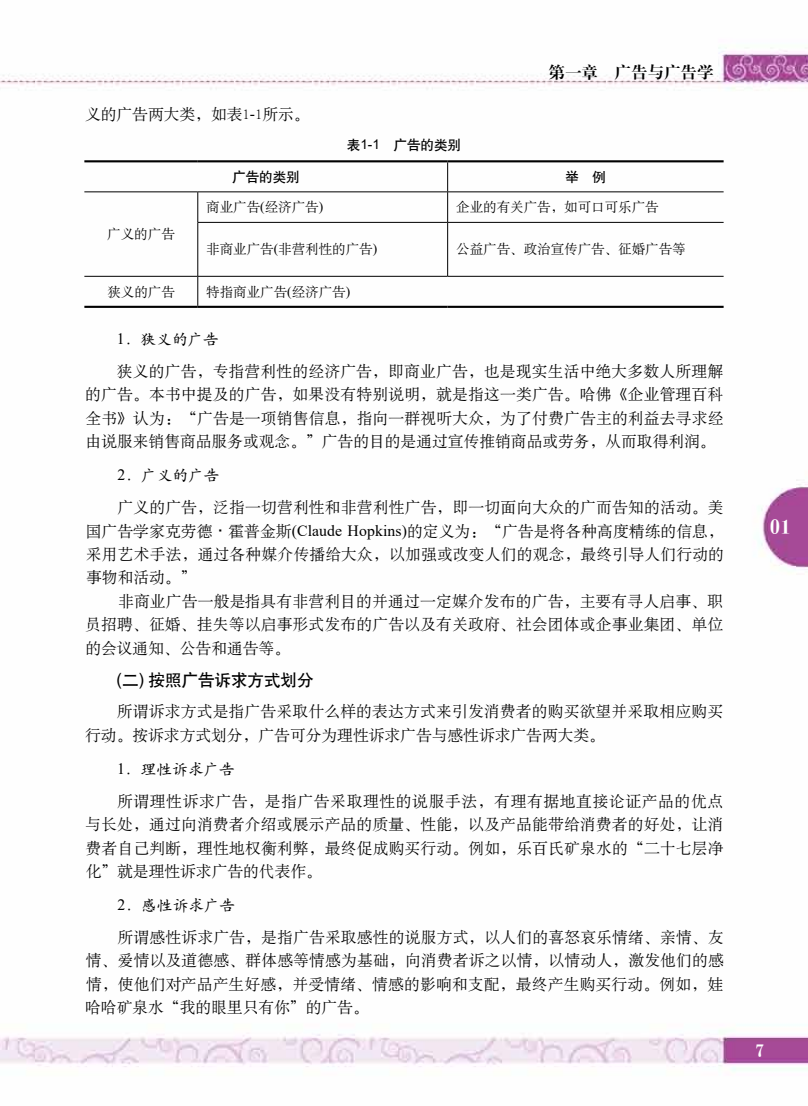
<style>
.page{position:relative;width:808px;height:1106px;background:#fff}
.page>*{position:absolute;margin:0;border:0;box-sizing:border-box;transform-origin:0 0}
.t1{font:21px "H Ya 4 gj";color:#fff}
.t2{font:18px "H Ya 4 gj";color:#fff}
.t3{font:16.5px "H Yb 1 gj";color:#000}
.t4{font:16.5px "H Ya 4 gj";color:#000}
.t5{font:15.75px/23.4px "H Ya 6 gj";letter-spacing:.015em;color:#000;text-align:justify}
.t6{font:15.75px "H Yc 1 gj";color:#000}
.t7{font:13.5px "H Ya 6 gj";color:#000}
.t8{font:13.5px "H Yb 1 gj";color:#000}
.s1{font-family:"Adobe Song Std";font-weight:300}
.s2{font-family:"Times New Roman"}
.s3{font-family:"Arial"}
.s4{font-family:"FZLTHJW GB1 0"}
</style>
<div class="page">
<img style="left:0;top:47px;width:808px;height:1024px">
<svg style="left:447px;top:162px;width:1px;height:29px"></svg>
<hr style="left:84px;top:191px;width:114px;height:1px;background:#000">
<hr style="left:198px;top:191px;width:250px;height:1px;background:#000">
<hr style="left:197px;top:192px;width:1px;height:30px;background:#000">
<hr style="left:448px;top:191px;width:276px;height:1px;background:#000">
<hr style="left:447px;top:192px;width:1px;height:30px;background:#000">
<hr style="left:197px;top:222px;width:251px;height:1px;background:#000">
<hr style="left:197px;top:223px;width:1px;height:53px;background:#000">
<hr style="left:448px;top:222px;width:276px;height:1px;background:#000">
<hr style="left:447px;top:223px;width:1px;height:53px;background:#000">
<hr style="left:84px;top:276px;width:114px;height:1px;background:#000">
<hr style="left:198px;top:276px;width:250px;height:1px;background:#000">
<svg style="left:197px;top:277px;width:1px;height:29px"></svg>
<hr style="left:448px;top:276px;width:276px;height:1px;background:#000">
<hr style="left:84px;top:160px;width:114px;height:2px;background:#000">
<hr style="left:198px;top:160px;width:250px;height:2px;background:#000">
<hr style="left:448px;top:160px;width:276px;height:2px;background:#000">
<hr style="left:84px;top:306px;width:114px;height:2px;background:#000">
<hr style="left:198px;top:306px;width:250px;height:2px;background:#000">
<hr style="left:448px;top:306px;width:276px;height:2px;background:#000">
<p class="t5" style="left:85px;top:103px;width:226px">义的广告两大类，如表<span class="s1">1</span><span class="s2">-</span><span class="s1">1</span>所示。</p>
<p class="t8" style="left:347px;top:138px;width:116px">表<span class="s3">1-1</span> 广告的类别</p>
<p class="t4" style="left:549px;top:63px;width:166px">第一章　广告与广告学</p>
<p class="t7" style="left:107px;top:227px;width:69px">广义的广告</p>
<p class="t8" style="left:232px;top:170px;width:69px">广告的类别</p>
<p class="t8" style="left:565px;top:170px;width:42px">举 例</p>
<p class="t7" style="left:206px;top:200px;width:118px">商业广告<span class="s2">(</span>经济广告<span class="s2">)</span></p>
<p class="t7" style="left:456px;top:200px;width:204px">企业的有关广告，如可口可乐广告</p>
<p class="t7" style="left:206px;top:243px;width:172px">非商业广告<span class="s2">(</span>非营利性的广告<span class="s2">)</span></p>
<p class="t7" style="left:456px;top:243px;width:231px">公益广告、政治宣传广告、征婚广告等</p>
<p class="t7" style="left:107px;top:285px;width:69px">狭义的广告</p>
<p class="t7" style="left:206px;top:285px;width:145px">特指商业广告<span class="s2">(</span>经济广告<span class="s2">)</span></p>
<p class="t6" style="left:117px;top:331px;width:104px"><span class="s2">1</span>．狭义的广告</p>
<p class="t5" style="left:85px;top:359px;width:640px;text-indent:32px">狭义的广告，专指营利性的经济广告，即商业广告，也是现实生活中绝大多数人所理解的广告。本书中提及的广告，如果没有特别说明，就是指这一类广告。哈佛《企业管理百科全书》认为：“广告是一项销售信息，指向一群视听大众，为了付费广告主的利益去寻求经由说服来销售商品服务或观念。”广告的目的是通过宣传推销商品或劳务，从而取得利润。</p>
<p class="t6" style="left:117px;top:467px;width:104px"><span class="s2">2</span>．广义的广告</p>
<p class="t5" style="left:86px;top:495px;width:640px;text-indent:32px">广义的广告，泛指一切营利性和非营利性广告，即一切面向大众的广而告知的活动。美国广告学家克劳德<span class="s4">·</span>霍普金斯<span class="s2">(Claude Hopkins)</span>的定义为：“广告是将各种高度精练的信息，采用艺术手法，通过各种媒介传播给大众，以加强或改变人们的观念，最终引导人们行动的事物和活动。”</p>
<p class="t5" style="left:85px;top:589px;width:639px;text-indent:33px">非商业广告一般是指具有非营利目的并通过一定媒介发布的广告，主要有寻人启事、职员招聘、征婚、挂失等以启事形式发布的广告以及有关政府、社会团体或企事业集团、单位的会议通知、公告和通告等。</p>
<p class="t3" style="left:117px;top:671px;width:199px"><span class="s3">(</span>二<span class="s3">)</span> 按照广告诉求方式划分</p>
<p class="t5" style="left:85px;top:700px;width:639px;text-indent:32px">所谓诉求方式是指广告采取什么样的表达方式来引发消费者的购买欲望并采取相应购买行动。按诉求方式划分，广告可分为理性诉求广告与感性诉求广告两大类。</p>
<p class="t6" style="left:117px;top:761px;width:120px"><span class="s2">1</span>．理性诉求广告</p>
<p class="t5" style="left:85px;top:789px;width:640px;text-indent:32px">所谓理性诉求广告，是指广告采取理性的说服手法，有理有据地直接论证产品的优点与长处，通过向消费者介绍或展示产品的质量、性能，以及产品能带给消费者的好处，让消费者自己判断，理性地权衡利弊，最终促成购买行动。例如，乐百氏矿泉水的“二十七层净化”就是理性诉求广告的代表作。</p>
<p class="t6" style="left:118px;top:897px;width:120px"><span class="s2">2</span>．感性诉求广告</p>
<p class="t5" style="left:85px;top:925px;width:640px;text-indent:32px">所谓感性诉求广告，是指广告采取感性的说服方式，以人们的喜怒哀乐情绪、亲情、友情、爱情以及道德感、群体感等情感为基础，向消费者诉之以情，以情动人，激发他们的感情，使他们对产品产生好感，并受情绪、情感的影响和支配，最终产生购买行动。例如，娃哈哈矿泉水“我的眼里只有你”的广告。</p>
<h1 class="t1" style="left:770px;top:516px;width:22px">01</h1>
<p class="t2" style="left:755px;top:1041px;width:10px">7</p>
</div>
